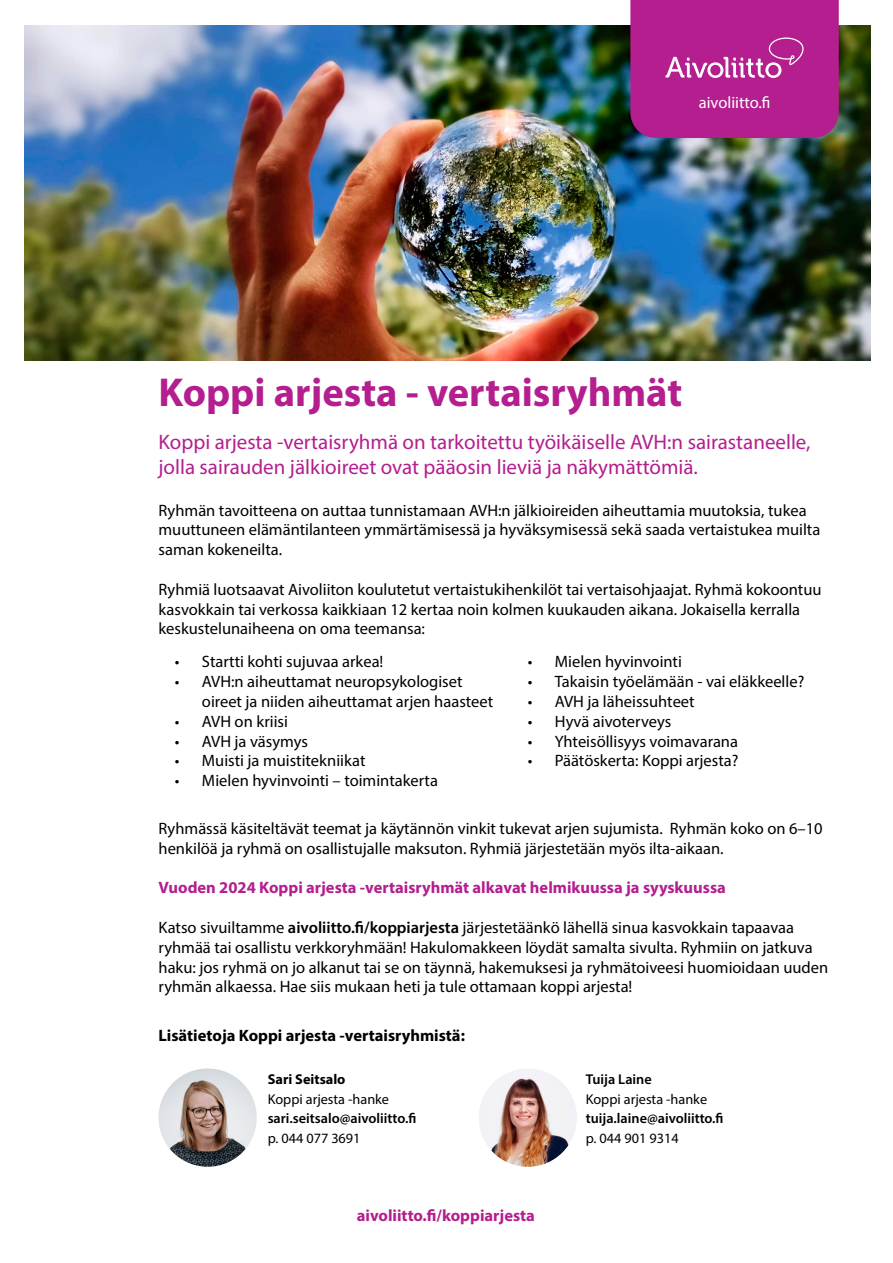
<style>
.page{position:relative;width:893px;height:1263px;background:#fff}
.page>*{position:absolute;margin:0;border:0;box-sizing:border-box;transform-origin:0 0}
.otsikko_bold{font:700 40.5px "Myriad Pro";color:#b41e8e}
.valiotsikko{font:21px/25.2px "Myriad Pro";color:#b41e8e}
.leipis{font:16.5px/19.8px "Myriad Pro";color:#000}
.leipis-2{font:700 16.5px "Myriad Pro";color:#b41e8e}
.leipis-3{font:700 16.5px "Myriad Pro";color:#000}
.valiotsikko-2{font:700 16.5px "Myriad Pro";color:#b41e8e}
.t1{font:16.5px "Myriad Pro";color:#fff}
.kuvateksti{font:600 14.25px/19.8px "Myriad Pro";color:#000}
.kuvateksti-2{font:14.25px "Myriad Pro";color:#000}
.kuvateksti-3{font:700 14.25px "Myriad Pro";color:#000}
.s1{font-weight:600}
.s2{font-weight:400}
</style>
<div class="page">
<img style="left:25px;top:26px;width:845px;height:334px">
<div style="left:630px;top:0;width:209px;height:138px;background:#b41e8e"></div>
<img style="left:479px;top:1068px;width:98px;height:99px;border-radius:49px">
<img style="left:159px;top:1068px;width:98px;height:99px;border-radius:49px">
<p class="t1" style="left:699px;top:92px;width:73px">aivoliitto.fi</p>
<p class="otsikko_bold" style="left:159px;top:366px;width:525px">Koppi arjesta - vertaisryhmät</p>
<p class="valiotsikko" style="left:159px;top:429px;width:653px">Koppi arjesta -vertaisryhmä on tarkoitettu työikäiselle AVH:n sairastaneelle, jolla sairauden jälkioireet ovat pääosin lieviä ja näkymättömiä.</p>
<p class="leipis" style="left:159px;top:500px;width:663px">Ryhmän tavoitteena on auttaa tunnistamaan AVH:n jälkioireiden aiheuttamia muutoksia, tukea muuttuneen elämäntilanteen ymmärtämisessä ja hyväksymisessä sekä saada vertaistukea muilta saman kokeneilta.</p>
<p class="leipis" style="left:159px;top:579px;width:664px">Ryhmiä luotsaavat Aivoliiton koulutetut vertaistukihenkilöt tai vertaisohjaajat. Ryhmä kokoontuu kasvokkain tai verkossa kaikkiaan 12 kertaa noin kolmen kuukauden aikana. Jokaisella kerralla keskustelunaiheena on oma teemansa:</p>
<p class="leipis" style="left:175px;top:652px;width:210px">• Startti kohti sujuvaa arkea!</p>
<p class="leipis" style="left:202px;top:671px;width:293px;text-indent:-27px">• AVH:n aiheuttamat neuropsykologiset oireet ja niiden aiheuttamat arjen haasteet</p>
<p class="leipis" style="left:175px;top:711px;width:114px">• AVH on kriisi</p>
<p class="leipis" style="left:175px;top:731px;width:135px">• AVH ja väsymys</p>
<p class="leipis" style="left:175px;top:751px;width:192px">• Muisti ja muistitekniikat</p>
<p class="leipis" style="left:175px;top:770px;width:265px">• Mielen hyvinvointi – toimintakerta</p>
<p class="leipis" style="left:528px;top:652px;width:156px">• Mielen hyvinvointi</p>
<p class="leipis" style="left:528px;top:671px;width:278px">• Takaisin työelämään - vai eläkkeelle?</p>
<p class="leipis" style="left:528px;top:691px;width:168px">• AVH ja läheissuhteet</p>
<p class="leipis" style="left:528px;top:711px;width:145px">• Hyvä aivoterveys</p>
<p class="leipis" style="left:528px;top:731px;width:212px">• Yhteisöllisyys voimavarana</p>
<p class="leipis" style="left:528px;top:751px;width:212px">• Päätöskerta: Koppi arjesta?</p>
<p class="leipis" style="left:159px;top:818px;width:666px">Ryhmässä käsiteltävät teemat ja käytännön vinkit tukevat arjen sujumista. Ryhmän koko on 6–10 henkilöä ja ryhmä on osallistujalle maksuton. Ryhmiä järjestetään myös ilta-aikaan.</p>
<p class="leipis-2" style="left:159px;top:877px;width:569px">Vuoden 2024 Koppi arjesta -vertaisryhmät alkavat helmikuussa ja syyskuussa</p>
<p class="leipis" style="left:159px;top:917px;width:637px">Katso sivuiltamme <span class="s1">aivoliitto.fi/koppiarjesta</span> järjestetäänkö lähellä sinua kasvokkain tapaavaa</p>
<p class="leipis" style="left:159px;top:937px;width:671px">ryhmää tai osallistu verkkoryhmään! Hakulomakkeen löydät samalta sivulta. Ryhmiin on jatkuva haku: jos ryhmä on jo alkanut tai se on täynnä, hakemuksesi ja ryhmätoiveesi huomioidaan uuden ryhmän alkaessa. Hae siis mukaan heti ja tule ottamaan koppi arjesta!</p>
<p class="leipis-3" style="left:159px;top:1024px;width:308px">Lisätietoja Koppi arjesta -vertaisryhmistä:</p>
<p class="kuvateksti" style="left:586px;top:1069px;width:67px">Tuija Laine</p>
<p class="kuvateksti" style="left:586px;top:1088px;width:139px"><span class="s2">Koppi arjesta -hanke </span>tuija.laine@aivoliitto.fi</p>
<p class="kuvateksti-2" style="left:586px;top:1129px;width:94px">p. 044 901 9314</p>
<p class="kuvateksti-3" style="left:268px;top:1070px;width:79px">Sari Seitsalo</p>
<p class="kuvateksti-2" style="left:268px;top:1090px;width:123px">Koppi arjesta -hanke</p>
<p class="kuvateksti" style="left:268px;top:1108px;width:150px">sari.seitsalo@aivoliitto.fi</p>
<p class="kuvateksti-2" style="left:268px;top:1129px;width:94px">p. 044 077 3691</p>
<p class="valiotsikko-2" style="left:357px;top:1205px;width:180px">aivoliitto.fi/koppiarjesta</p>
</div>
